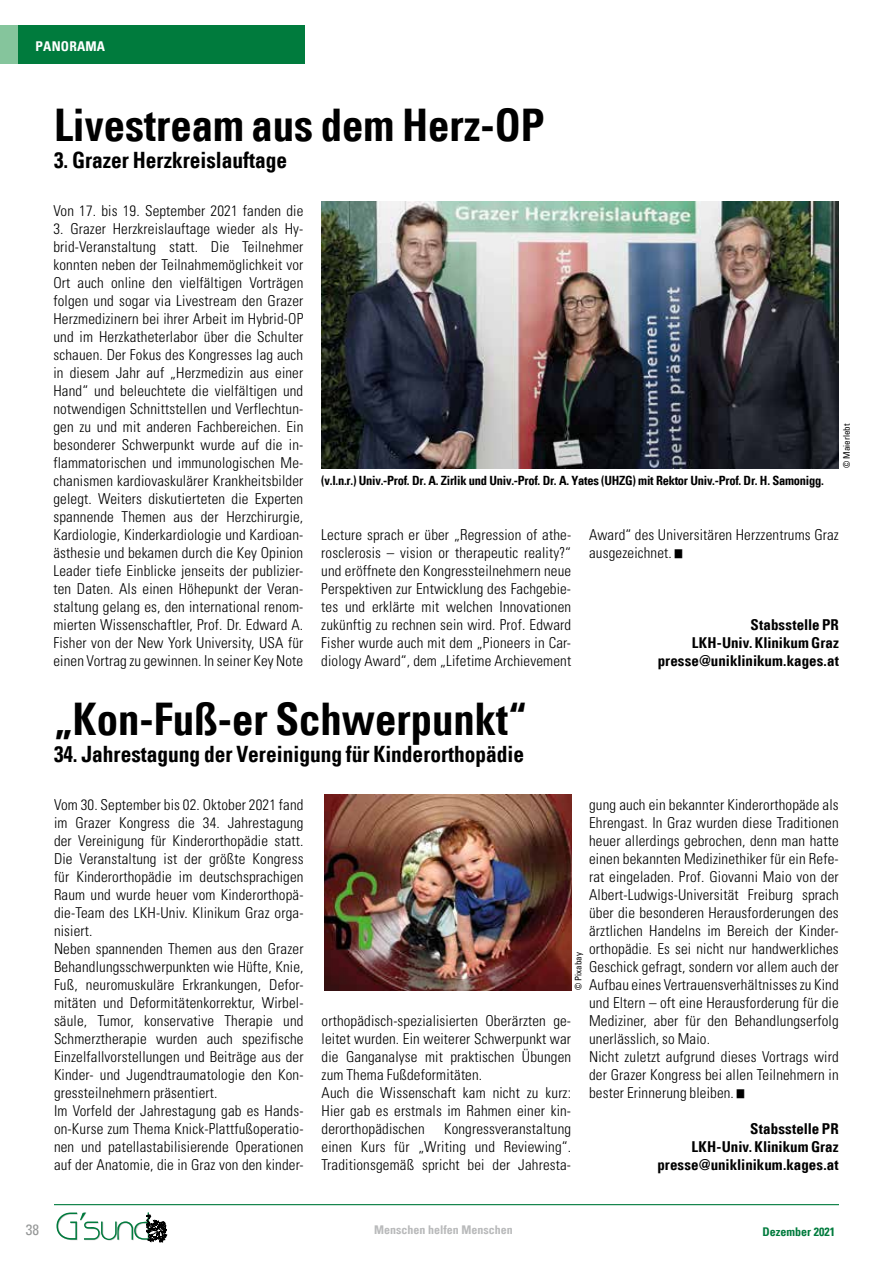
<style>
.page{position:relative;width:893px;height:1263px;background:#fff}
.page>*{position:absolute;margin:0;border:0;box-sizing:border-box;transform-origin:0 0}
.t1{font:italic 700 condensed 45px "Univers";color:#000;scale:.95 1}
.t2{font:700 condensed 22.5px "Univers";color:#000;scale:.95 1}
.t3{font:300 condensed 15px/18px "Univers LT Std";letter-spacing:.01em;color:#000}
.t4{font:700 condensed 15px/18px "Univers";color:#000;text-align:right}
.t5{font:condensed 15px "Univers";color:#969898}
.t6{font:700 condensed 13.5px "Univers";letter-spacing:.015em;color:#fff}
.t7{font:700 condensed 12.75px "Univers";letter-spacing:-.02em;color:#000}
.t8{font:700 condensed 12px "Univers";color:#b9babb}
.t9{font:700 condensed 12px "Univers";color:#007b3d}
.t10{font:condensed 9px "Univers";color:#000}
</style>
<div class="page">
<hr style="left:54px;top:1204px;width:785px;height:1px;background:#007b3d">
<div style="left:0;top:26px;width:305px;height:38px;background:#007b3d"></div>
<div style="left:0;top:26px;width:18px;height:38px;background:#85c59c"></div>
<svg style="left:56px;top:1212px;width:111px;height:30px"></svg>
<img style="left:322px;top:202px;width:517px;height:266px">
<img style="left:324px;top:794px;width:247px;height:196px">
<p class="t6" style="left:36px;top:37px;width:71px">PANORAMA</p>
<h1 class="t1" style="left:54px;top:97px;width:518px">Livestream aus dem Herz-OP</h1>
<h2 class="t2" style="left:54px;top:146px;width:247px">3. Grazer Herzkreislauftage</h2>
<p class="t3" style="left:53px;top:202px;width:251px">Von 17. bis 19. September 2021 fanden die</p>
<p class="t3" style="left:53px;top:220px;width:251px;text-align:justify">3. Grazer Herzkreislauftage wieder als Hy&shy;brid-Veranstaltung statt. Die Teilnehmer konnten neben der Teilnahmemöglichkeit vor Ort auch online den vielfältigen Vorträgen folgen und sogar via Livestream den Grazer Herzmedizinern bei ihrer Arbeit im Hybrid-OP und im Herzkatheterlabor über die Schulter schauen. Der Fokus des Kongresses lag auch in diesem Jahr auf „Herzmedizin aus einer Hand“ und beleuchtete die vielfältigen und notwendigen Schnittstellen und Verflechtun&shy;gen zu und mit anderen Fachbereichen. Ein besonderer Schwerpunkt wurde auf die in&shy;flammatorischen und immunologischen Me&shy;chanismen kardiovaskulärer Krankheitsbilder gelegt. Weiters diskutierteten die Experten spannende Themen aus der Herzchirurgie, Kardiologie, Kinderkardiologie und Kardioan&shy;ästhesie und bekamen durch die Key Opinion Leader tiefe Einblicke jenseits der publizier&shy;ten Daten. Als einen Höhepunkt der Veran&shy;staltung gelang es, den international renom&shy;mierten Wissenschaftler, Prof. Dr. Edward A.<br>Fisher von der New York University, USA für einen Vortrag zu gewinnen. In seiner Key Note</p>
<p class="t7" style="left:321px;top:473px;width:504px">(v.l.n.r.) Univ.-Prof. Dr. A. Zirlik und Univ.-Prof. Dr. A. Yates (UHZG) mit Rektor Univ.-Prof. Dr. H. Samonigg.</p>
<p class="t10" style="left:841px;top:468px;width:46px;rotate:-90deg">© Maierlebt</p>
<p class="t3" style="left:321px;top:526px;width:251px;text-align:justify">Lecture sprach er über „Regression of athe&shy;rosclerosis – vision or therapeutic reality?“ und eröffnete den Kongressteilnehmern neue Perspektiven zur Entwicklung des Fachgebie&shy;tes und erklärte mit welchen Innovationen zukünftig zu rechnen sein wird. Prof. Edward Fisher wurde auch mit dem „Pioneers in Car&shy;diology Award“, dem „Lifetime Archievement</p>
<p class="t3" style="left:589px;top:526px;width:251px">Award“ des Universitären Herzzentrums Graz ausgezeichnet. <sup>█</sup></p>
<p class="t4" style="left:658px;top:616px;width:183px">Stabsstelle PR<br>LKH-Univ. Klinikum Graz presse@uniklinikum.kages.at</p>
<h1 class="t1" style="left:54px;top:691px;width:499px">„Kon-Fuß-er Schwerpunkt“</h1>
<h2 class="t2" style="left:54px;top:740px;width:496px">34. Jahrestagung der Vereinigung für Kinderorthopädie</h2>
<p class="t3" style="left:54px;top:796px;width:251px">Vom 30. September bis 02. Oktober 2021 fand im Grazer Kongress die 34. Jahrestagung der Vereinigung für Kinderorthopädie statt.<br>Die Veranstaltung ist der größte Kongress für Kinderorthopädie im deutschsprachigen Raum und wurde heuer vom Kinderorthopä&shy;die-Team des LKH-Univ. Klinikum Graz orga&shy;nisiert.<br>Neben spannenden Themen aus den Grazer Behandlungsschwerpunkten wie Hüfte, Knie, Fuß, neuromuskuläre Erkrankungen, Defor&shy;mitäten und Deformitätenkorrektur, Wirbel&shy;säule, Tumor, konservative Therapie und Schmerztherapie wurden auch spezifische Einzelfallvorstellungen und Beiträge aus der Kinder- und Jugendtraumatologie den Kon&shy;gressteilnehmern präsentiert.<br>Im Vorfeld der Jahrestagung gab es Hands&shy;on-Kurse zum Thema Knick-Plattfußoperatio&shy;nen und patellastabilisierende Operationen auf der Anatomie, die in Graz von den kinder-</p>
<p class="t3" style="left:589px;top:796px;width:251px">gung auch ein bekannter Kinderorthopäde als Ehrengast. In Graz wurden diese Traditionen heuer allerdings gebrochen, denn man hatte einen bekannten Medizinethiker für ein Refe&shy;rat eingeladen. Prof. Giovanni Maio von der Albert-Ludwigs-Universität Freiburg sprach über die besonderen Herausforderungen des ärztlichen Handelns im Bereich der Kinder&shy;orthopädie. Es sei nicht nur handwerkliches Geschick gefragt, sondern vor allem auch der Aufbau eines Vertrauensverhältnisses zu Kind und Eltern – oft eine Herausforderung für die Mediziner, aber für den Behandlungserfolg unerlässlich, so Maio.<br>Nicht zuletzt aufgrund dieses Vortrags wird der Grazer Kongress bei allen Teilnehmern in bester Erinnerung bleiben. <sup>█</sup></p>
<p class="t4" style="left:657px;top:1120px;width:183px">Stabsstelle PR<br>LKH-Univ. Klinikum Graz presse@uniklinikum.kages.at</p>
<p class="t10" style="left:572px;top:990px;width:39px;rotate:-90deg">© Pixabay</p>
<p class="t3" style="left:322px;top:1012px;width:251px">orthopädisch-spezialisierten Oberärzten ge&shy;leitet wurden. Ein weiterer Schwerpunkt war die Ganganalyse mit praktischen Übungen zum Thema Fußdeformitäten.<br>Auch die Wissenschaft kam nicht zu kurz:<br>Hier gab es erstmals im Rahmen einer kin&shy;derorthopädischen</p>
<p class="t3" style="left:322px;top:1120px;width:251px;text-align:justify;text-indent:122px">Kongressveranstaltung einen Kurs für „Writing und Reviewing“.<br>Traditionsgemäß spricht bei der Jahresta-</p>
<p class="t5" style="left:26px;top:1220px;width:15px">38</p>
<p class="t8" style="left:374px;top:1223px;width:140px">Menschen helfen Menschen</p>
<p class="t9" style="left:762px;top:1224px;width:74px">Dezember 2021</p>
</div>
